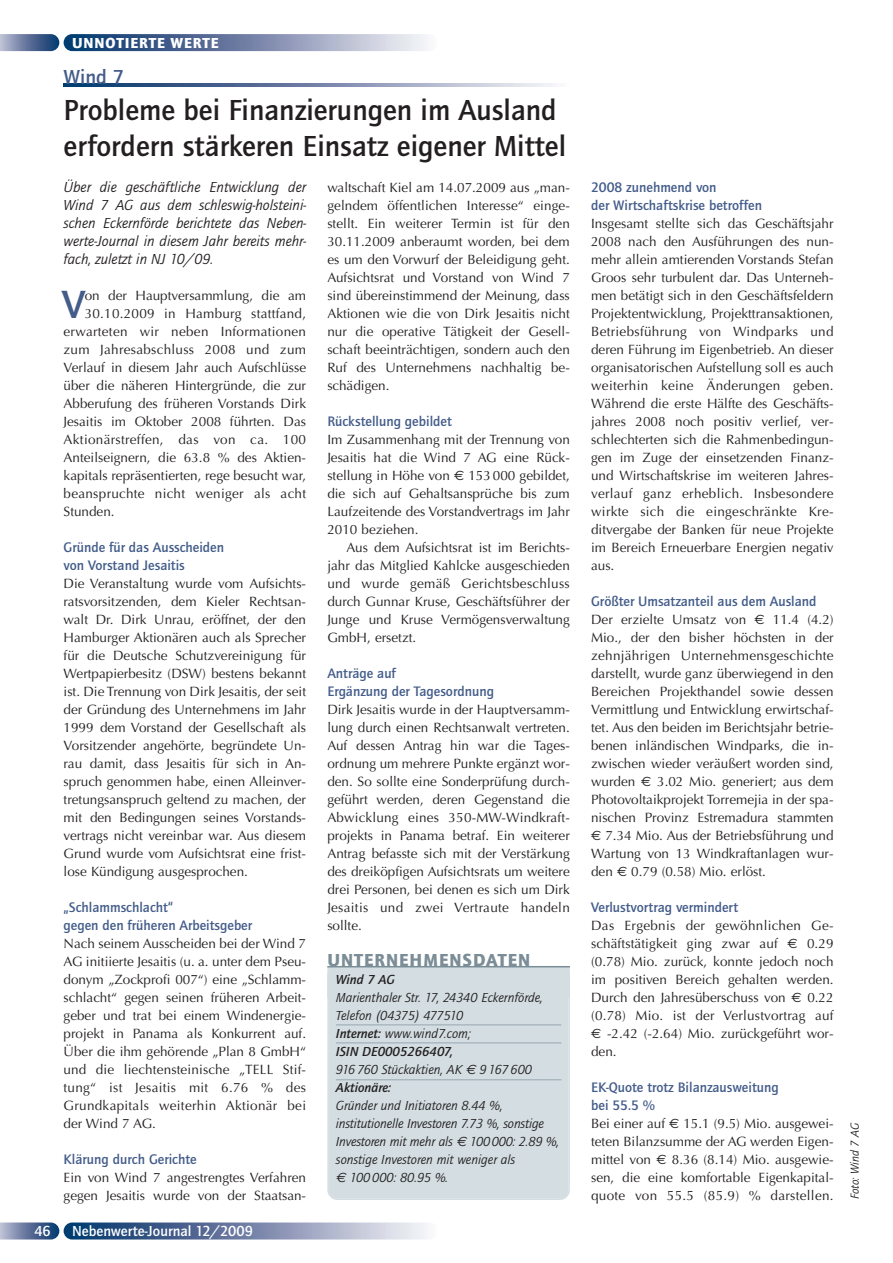
<style>
.page{position:relative;width:893px;height:1263px;background:#fff}
.page>*{position:absolute;margin:0;border:0;box-sizing:border-box;transform-origin:0 0}
.t1{font:700 40.8px "Quay Itc T";color:#435c8a}
.t2{font:700 30px/36px "Quay Itc T";color:#231f20}
.t3{font:700 21px "Quay Itc T";color:#435c8a}
.t4{font:900 18px "Quay Itc T";letter-spacing:.06em;color:#7b8d96}
.t5{font:italic 15px/18px "Quay Itc T";color:#231f20;text-align:justify}
.t6{font:700 15px "Quay Itc T";color:#fff}
.t7{font:900 15px "Quay Itc T";letter-spacing:.06em;color:#fff}
.t8{font:700 14.25px/18px "Quay Itc T";color:#435c8a}
.t9{font:13.5px/18px "Optima";color:#231f20;text-align:justify}
.t10{font:italic 13.5px/18px "Quay Itc T";color:#231f20}
.t11{font:13.5px "Optima";letter-spacing:.02em;color:#231f20}
.t12{font:italic 700 13.5px "Quay Itc T";letter-spacing:-.005em;color:#231f20}
.t13{font:italic 12px "Quay Itc T";color:#231f20}
.s1{font-family:"Euro Sans"}
.s2{font-weight:700}
</style>
<div class="page">
<img style="left:0;top:34px;width:59px;height:17px">
<img style="left:64px;top:34px;width:374px;height:17px;border-radius:9px">
<img style="left:0;top:1223px;width:59px;height:17px">
<img style="left:64px;top:1223px;width:374px;height:17px;border-radius:9px">
<img style="left:64px;top:84px;width:490px;height:2px">
<div style="left:327px;top:967px;width:243px;height:233px;background:#d3dde2"></div>
<hr style="left:336px;top:1025px;width:225px;height:1px;background:#97a6af">
<hr style="left:336px;top:1043px;width:225px;height:1px;background:#97a6af">
<hr style="left:336px;top:1079px;width:225px;height:1px;background:#97a6af">
<hr style="left:327px;top:966px;width:243px;height:1px;background:#7b8d96">
<p class="t7" style="left:72px;top:37px;width:148px">UNNOTIERTE WERTE</p>
<h3 class="t3" style="left:64px;top:69px;width:62px">Wind 7</h3>
<h2 class="t2" style="left:64px;top:94px;width:504px">Probleme bei Finanzierungen im Ausland erfordern stärkeren Einsatz eigener Mittel</h2>
<p class="t5" style="left:64px;top:179px;width:244px">Über die geschäftliche Entwicklung der Wind 7 AG aus dem schleswig-holsteini&shy;schen Eckernförde berichtete das Neben - werte-Journal in diesem Jahr bereits mehr&shy;fach, zuletzt in NJ 10/09.</p>
<h1 class="t1" style="left:62px;top:289px;width:24px">V</h1>
<p class="t9" style="left:85px;top:288px;width:223px">on der Hauptversammlung, die am</p>
<p class="t9" style="left:327px;top:180px;width:244px">walt schaft Kiel am 14.07.2009 aus „man&shy;gelndem öffentlichen Interesse“ einge&shy;stellt. Ein weiterer Termin ist für den 30.11.2009 anberaumt worden, bei dem es um den Vorwurf der Beleidigung geht.<br>Aufsichtsrat und Vorstand von Wind 7 sind übereinstimmend der Meinung, dass Aktionen wie die von Dirk Jesaitis nicht nur die operative Tätigkeit der Ge sell - schaft beeinträchtigen, sondern auch den Ruf des Unternehmens nachhaltig be - schädigen.</p>
<p class="t8" style="left:327px;top:413px;width:126px">Rückstellung gebildet</p>
<p class="t9" style="left:327px;top:432px;width:244px">Im Zusammenhang mit der Trennung von Jesaitis hat die Wind 7 AG eine Rück - stellung in Höhe von <span class="s1">€</span> 153 000 gebildet, die sich auf Gehaltsansprüche bis zum Lauf zeit ende des Vorstandvertrags im Jahr 2010 beziehen.</p>
<p class="t9" style="left:327px;top:540px;width:244px;text-indent:19px">Aus dem Aufsichtsrat ist im Be richts - jahr das Mitglied Kahlcke ausgeschieden und wurde gemäß Gerichtsbeschluss durch Gunnar Kruse, Geschäftsführer der Junge und Kruse Vermögensverwaltung GmbH, ersetzt.</p>
<p class="t8" style="left:327px;top:665px;width:168px">Anträge auf<br>Ergänzung der Tagesordnung</p>
<p class="t9" style="left:327px;top:702px;width:244px">Dirk Jesaitis wurde in der Haupt versamm - lung durch einen Rechtsanwalt vertreten.<br>Auf dessen Antrag hin war die Tages - ordnung um mehrere Punkte ergänzt wor&shy;den. So sollte eine Sonderprüfung durch&shy;geführt werden, deren Gegenstand die Abwicklung eines 350-MW-Wind kraft - projekts in Panama betraf. Ein weiterer Antrag befasste sich mit der Verstärkung des dreiköpfigen Aufsichtsrats um weitere drei Personen, bei denen es sich um Dirk Jesaitis und zwei Vertraute handeln sollte.</p>
<p class="t11" style="left:85px;top:308px;width:223px">30.10.2009 in Hamburg stattfand,</p>
<p class="t11" style="left:64px;top:326px;width:244px">erwarteten wir neben Infor ma tionen</p>
<p class="t11" style="left:64px;top:344px;width:244px">zum Jahresabschluss 2008 und zum</p>
<p class="t9" style="left:64px;top:360px;width:244px">Verlauf in diesem Jahr auch Aufs chlüsse</p>
<p class="t9" style="left:64px;top:378px;width:244px">über die näheren Hintergründe, die zur</p>
<p class="t9" style="left:64px;top:396px;width:244px">Abberufung des früheren Vorstands Dirk</p>
<p class="t9" style="left:64px;top:414px;width:244px">Jesaitis im Oktober 2008 führten. Das</p>
<p class="t11" style="left:64px;top:434px;width:244px">Aktionärstreffen, das von ca. 100</p>
<p class="t9" style="left:64px;top:450px;width:244px">Anteilseignern, die 63.8 % des Aktien -</p>
<p class="t9" style="left:64px;top:468px;width:244px">kapitals repräsentierten, rege besucht war,</p>
<p class="t11" style="left:64px;top:488px;width:244px">beanspruchte nicht weniger als acht</p>
<p class="t9" style="left:64px;top:504px;width:53px">Stunden.</p>
<p class="t8" style="left:64px;top:539px;width:162px">Gründe für das Ausscheiden von Vorstand Jesaitis</p>
<p class="t9" style="left:64px;top:576px;width:244px">Die Veranstaltung wurde vom Aufsichts - ratsvorsitzenden, dem Kieler Rechts an - walt Dr. Dirk Unrau, eröffnet, der den Hamburger Aktionären auch als Sprecher für die Deutsche Schutzvereinigung für Wertpapierbesitz (DSW) bestens bekannt ist. Die Trennung von Dirk Jesaitis, der seit der Gründung des Unternehmens im Jahr 1999 dem Vorstand der Gesellschaft als Vorsitzender angehörte, begründete Un - rau damit, dass Jesaitis für sich in An - spruch genommen habe, einen Allein ver - tretungsanspruch geltend zu machen, der mit den Bedingungen seines Vorstands - vertrags nicht vereinbar war. Aus diesem Grund wurde vom Aufsichtsrat eine frist&shy;lose Kündigung ausgesprochen.</p>
<p class="t8" style="left:64px;top:899px;width:190px">„Schlammschlacht“<br>gegen den früheren Arbeitsgeber</p>
<p class="t9" style="left:64px;top:936px;width:244px">Nach seinem Ausscheiden bei der Wind 7<br>AG initiierte Jesaitis (u. a. unter dem Pseu - donym „Zockprofi 007“) eine „Schlamm - schlacht“ gegen seinen früheren Arbeit - geber und trat bei einem Windenergie - projekt in Panama als Konkurrent auf.<br>Über die ihm gehörende „Plan 8 GmbH“ und die liechtensteinische „TELL Stif&shy;tung“ ist Jesaitis mit 6.76 % des Grundkapitals weiterhin Aktionär bei der Wind 7 AG.</p>
<p class="t8" style="left:64px;top:1151px;width:135px">Klärung durch Gerichte</p>
<p class="t9" style="left:64px;top:1170px;width:244px">Ein von Wind 7 angestrengtes Verfahren gegen Jesaitis wurde von der Staatsan -</p>
<h3 class="t4" style="left:327px;top:953px;width:204px">UNTERNEHMENSDATEN</h3>
<p class="t12" style="left:336px;top:974px;width:60px">Wind 7 AG</p>
<p class="t10" style="left:336px;top:990px;width:208px">Marienthaler Str. 17, 24340 Eckernförde,<br>Telefon (04375) 477510<br><span class="s2">Internet:</span> www.wind7.com;<br><span class="s2">ISIN DE0005266407,<br></span>916 760 Stückaktien, AK <span class="s1">€</span> 9 167 600<br><span class="s2">Aktionäre:</span></p>
<p class="t10" style="left:336px;top:1098px;width:225px">Gründer und Initiatoren 8.44 %, institutionelle Investoren 7.73 %, sonstige Investoren mit mehr als <span class="s1">€</span> 100000: 2.89 %, sonstige Investoren mit weniger als<br><span class="s1">€</span> 100 000: 80.95 %.</p>
<p class="t6" style="left:34px;top:1226px;width:18px">46</p>
<p class="t6" style="left:72px;top:1226px;width:182px">Nebenwerte-Journal 12/2009</p>
<p class="t8" style="left:591px;top:179px;width:172px">2008 zunehmend von<br>der Wirtschaftskrise betroffen</p>
<p class="t9" style="left:591px;top:216px;width:244px">Insgesamt stellte sich das Geschäftsjahr 2008 nach den Ausführungen des nun&shy;mehr allein amtierenden Vorstands Stefan Groos sehr turbulent dar. Das Unter neh - men betätigt sich in den Geschäftsfeldern Projektentwicklung, Projekttransaktionen, Betriebsführung von Windparks und deren Führung im Eigenbetrieb. An dieser organisatorischen Aufstellung soll es auch weiterhin keine Änderungen geben.<br>Während die erste Hälfte des Geschäfts - jahres 2008 noch positiv verlief, ver&shy;schlechterten sich die Rahmen bedingun - gen im Zuge der einsetzenden Finanz&shy;und Wirtschaftskrise im weiteren Jahres - verlauf ganz erheblich. Insbesondere wirkte sich die eingeschränkte Kre - ditvergabe der Banken für neue Projekte im Bereich Erneuerbare Energien negativ aus.</p>
<p class="t8" style="left:591px;top:593px;width:227px">Größter Umsatzanteil aus dem Ausland</p>
<p class="t9" style="left:591px;top:612px;width:244px">Der erzielte Umsatz von <span class="s1">€</span> 11.4 (4.2)<br>Mio., der den bisher höchsten in der zehnjährigen Unternehmensgeschichte darstellt, wurde ganz überwiegend in den Bereichen Projekthandel sowie dessen Vermittlung und Entwicklung erwirtschaf&shy;tet. Aus den beiden im Berichtsjahr betrie&shy;benen inländischen Windparks, die in - zwischen wieder veräußert worden sind, wurden <span class="s1">€</span> 3.02 Mio. generiert; aus dem Photovoltaikprojekt Torremejia in der spa&shy;nischen Provinz Estremadura stammten <span class="s1">€</span> 7.34 Mio. Aus der Betriebsführung und Wartung von 13 Windkraftanlagen wur&shy;den <span class="s1">€</span> 0.79 (0.58) Mio. erlöst.</p>
<p class="t8" style="left:591px;top:899px;width:148px">Verlustvortrag vermindert</p>
<p class="t9" style="left:591px;top:918px;width:244px">Das Ergebnis der gewöhnlichen Ge - schäfts tätigkeit ging zwar auf <span class="s1">€</span> 0.29 (0.78) Mio. zurück, konnte jedoch noch im positiven Bereich gehalten werden.<br>Durch den Jahresüberschuss von <span class="s1">€</span> 0.22 (0.78) Mio. ist der Verlustvortrag auf <span class="s1">€</span> -2.42 (-2.64) Mio. zurückgeführt wor&shy;den.</p>
<p class="t8" style="left:591px;top:1079px;width:189px">EK-Quote trotz Bilanzausweitung bei 55.5 %</p>
<p class="t9" style="left:591px;top:1116px;width:244px">Bei einer auf <span class="s1">€</span> 15.1 (9.5) Mio. ausgewei&shy;teten Bilanzsumme der AG werden Eigen - mittel von <span class="s1">€</span> 8.36 (8.14) Mio. ausgewie&shy;sen, die eine komfortable Eigenkapital - quote von 55.5 (85.9) % darstellen.</p>
<p class="t13" style="left:850px;top:1199px;width:77px;rotate:-90deg">Foto: Wind 7 AG</p>
</div>
